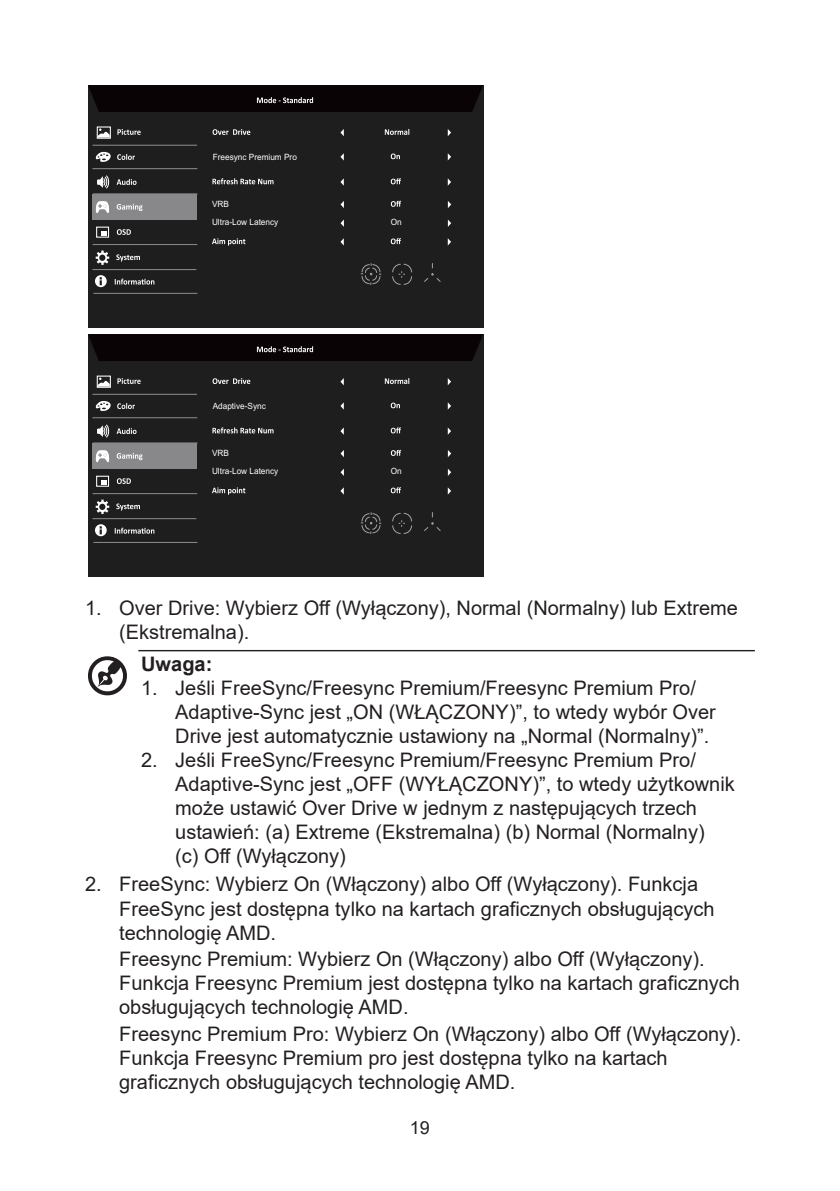
<style>
.page{position:relative;width:840px;height:1191px;background:#fff}
.page>*{position:absolute;margin:0;border:0;box-sizing:border-box;transform-origin:0 0}
.Body10pt{font:20px/24px "Arial";color:#231f20}
.Body{font:700 20px "Arial";color:#231f20}
.t1{font:18px "Arial";color:#231f20}
.t2{font:8.6px/18px "Arial";color:#fff;scale:.95 1}
</style>
<div class="page">
<div style="left:88px;top:85px;width:395px;height:242px;background:#1f1e1e"></div>
<div style="left:92px;top:194px;width:105px;height:26px;background:#88888b"></div>
<div style="left:88px;top:85px;width:395px;height:27px;background:#0a0305"></div>
<hr style="left:92px;top:269px;width:104px;height:1px;background:#88888b">
<hr style="left:92px;top:244px;width:105px;height:1px;background:#88888b">
<hr style="left:93px;top:193px;width:104px;height:1px;background:#88888b">
<hr style="left:92px;top:168px;width:105px;height:1px;background:#88888b">
<svg style="left:117px;top:204px;width:25px;height:7px"></svg>
<svg style="left:95px;top:201px;width:14px;height:12px"></svg>
<div style="left:97px;top:126px;width:14px;height:13px;border:1px solid #fff"></div>
<svg style="left:117px;top:129px;width:24px;height:6px"></svg>
<svg style="left:98px;top:128px;width:12px;height:10px"></svg>
<svg style="left:95px;top:152px;width:16px;height:10px"></svg>
<svg style="left:117px;top:154px;width:18px;height:6px"></svg>
<svg style="left:447px;top:129px;width:4px;height:7px"></svg>
<svg style="left:384px;top:129px;width:25px;height:6px"></svg>
<svg style="left:212px;top:129px;width:38px;height:6px"></svg>
<svg style="left:97px;top:175px;width:13px;height:14px"></svg>
<svg style="left:117px;top:179px;width:19px;height:6px"></svg>
<hr style="left:92px;top:145px;width:105px;height:1px;background:#88888b">
<div style="left:96px;top:227px;width:13px;height:11px;border:1px solid #fff"></div>
<svg style="left:101px;top:232px;width:6px;height:4px"></svg>
<svg style="left:117px;top:229px;width:14px;height:6px"></svg>
<svg style="left:116px;top:254px;width:24px;height:7px"></svg>
<svg style="left:96px;top:250px;width:13px;height:15px"></svg>
<svg style="left:95px;top:275px;width:12px;height:12px"></svg>
<svg style="left:340px;top:154px;width:3px;height:6px"></svg>
<svg style="left:390px;top:153px;width:10px;height:6px"></svg>
<svg style="left:447px;top:153px;width:4px;height:7px"></svg>
<svg style="left:115px;top:278px;width:39px;height:6px"></svg>
<svg style="left:212px;top:178px;width:61px;height:6px"></svg>
<svg style="left:447px;top:178px;width:4px;height:8px"></svg>
<svg style="left:340px;top:179px;width:3px;height:6px"></svg>
<svg style="left:390px;top:178px;width:11px;height:6px"></svg>
<svg style="left:212px;top:238px;width:33px;height:8px"></svg>
<svg style="left:447px;top:238px;width:4px;height:7px"></svg>
<svg style="left:340px;top:239px;width:3px;height:6px"></svg>
<svg style="left:390px;top:238px;width:11px;height:6px"></svg>
<hr style="left:93px;top:293px;width:104px;height:1px;background:#88888b">
<svg style="left:360px;top:263px;width:21px;height:22px"></svg>
<svg style="left:424px;top:263px;width:17px;height:19px"></svg>
<svg style="left:392px;top:263px;width:20px;height:22px"></svg>
<svg style="left:447px;top:201px;width:4px;height:7px"></svg>
<svg style="left:340px;top:201px;width:4px;height:7px"></svg>
<svg style="left:390px;top:201px;width:11px;height:6px"></svg>
<svg style="left:447px;top:219px;width:4px;height:8px"></svg>
<svg style="left:340px;top:219px;width:4px;height:8px"></svg>
<div style="left:88px;top:334px;width:395px;height:242px;background:#1f1e1e"></div>
<div style="left:92px;top:443px;width:105px;height:26px;background:#88888b"></div>
<div style="left:88px;top:334px;width:395px;height:27px;background:#0a0305"></div>
<hr style="left:92px;top:518px;width:104px;height:1px;background:#88888b">
<hr style="left:92px;top:493px;width:105px;height:1px;background:#88888b">
<hr style="left:93px;top:442px;width:104px;height:1px;background:#88888b">
<hr style="left:92px;top:417px;width:105px;height:1px;background:#88888b">
<svg style="left:117px;top:453px;width:25px;height:7px"></svg>
<svg style="left:95px;top:450px;width:14px;height:13px"></svg>
<div style="left:97px;top:375px;width:14px;height:13px;border:1px solid #fff"></div>
<svg style="left:117px;top:378px;width:24px;height:6px"></svg>
<svg style="left:98px;top:377px;width:12px;height:10px"></svg>
<svg style="left:95px;top:401px;width:16px;height:10px"></svg>
<svg style="left:117px;top:403px;width:18px;height:6px"></svg>
<svg style="left:447px;top:378px;width:4px;height:7px"></svg>
<svg style="left:384px;top:378px;width:25px;height:6px"></svg>
<svg style="left:212px;top:378px;width:38px;height:6px"></svg>
<svg style="left:97px;top:424px;width:13px;height:14px"></svg>
<svg style="left:117px;top:428px;width:19px;height:6px"></svg>
<hr style="left:92px;top:394px;width:105px;height:1px;background:#88888b">
<div style="left:96px;top:476px;width:13px;height:11px;border:1px solid #fff"></div>
<svg style="left:101px;top:481px;width:6px;height:4px"></svg>
<svg style="left:117px;top:478px;width:14px;height:6px"></svg>
<svg style="left:116px;top:503px;width:24px;height:7px"></svg>
<svg style="left:96px;top:499px;width:13px;height:15px"></svg>
<svg style="left:95px;top:524px;width:12px;height:12px"></svg>
<svg style="left:340px;top:403px;width:3px;height:6px"></svg>
<svg style="left:390px;top:402px;width:10px;height:6px"></svg>
<svg style="left:447px;top:402px;width:4px;height:7px"></svg>
<svg style="left:115px;top:527px;width:39px;height:6px"></svg>
<svg style="left:212px;top:427px;width:61px;height:6px"></svg>
<svg style="left:447px;top:427px;width:4px;height:8px"></svg>
<svg style="left:340px;top:428px;width:3px;height:6px"></svg>
<svg style="left:390px;top:427px;width:11px;height:6px"></svg>
<svg style="left:212px;top:487px;width:33px;height:8px"></svg>
<svg style="left:447px;top:487px;width:4px;height:7px"></svg>
<svg style="left:340px;top:488px;width:3px;height:6px"></svg>
<svg style="left:390px;top:487px;width:11px;height:6px"></svg>
<hr style="left:93px;top:542px;width:104px;height:1px;background:#88888b">
<svg style="left:360px;top:512px;width:21px;height:22px"></svg>
<svg style="left:424px;top:512px;width:17px;height:19px"></svg>
<svg style="left:392px;top:512px;width:20px;height:22px"></svg>
<svg style="left:447px;top:450px;width:4px;height:7px"></svg>
<svg style="left:340px;top:450px;width:4px;height:7px"></svg>
<svg style="left:390px;top:450px;width:11px;height:6px"></svg>
<svg style="left:447px;top:469px;width:4px;height:7px"></svg>
<svg style="left:340px;top:468px;width:4px;height:8px"></svg>
<hr style="left:138px;top:650px;width:616px;height:1px;background:#231f20">
<svg style="left:88px;top:656px;width:39px;height:39px"></svg>
<p class="t2" style="left:213px;top:148px;width:90px">Freesync Premium Pro</p>
<p class="t2" style="left:212px;top:195px;width:71px">VRB<br>Ultra-Low Latency</p>
<p class="t2" style="left:213px;top:397px;width:57px">Adaptive-Sync</p>
<p class="t2" style="left:212px;top:444px;width:71px">VRB<br>Ultra-Low Latency</p>
<p class="t2" style="left:390px;top:213px;width:13px">On</p>
<p class="t2" style="left:390px;top:462px;width:13px">On</p>
<p class="Body10pt" style="left:119px;top:595px;width:620px;text-indent:-34px">1. Over Drive: Wybierz Off (Wyłączony), Normal (Normalny) lub Extreme (Ekstremalna).</p>
<p class="Body" style="left:141px;top:650px;width:73px">Uwaga:</p>
<p class="Body10pt" style="left:175px;top:676px;width:542px;text-indent:-34px">1. Jeśli FreeSync/Freesync Premium/Freesync Premium Pro/<br>Adaptive-Sync jest „ON (WŁĄCZONY)”, to wtedy wybór Over<br>Drive jest automatycznie ustawiony na „Normal (Normalny)”.</p>
<p class="Body10pt" style="left:175px;top:748px;width:561px;text-indent:-34px">2. Jeśli FreeSync/Freesync Premium/Freesync Premium Pro/ Adaptive-Sync jest „OFF (WYŁĄCZONY)”, to wtedy użytkownik może ustawić Over Drive w jednym z następujących trzech ustawień: (a) Extreme (Ekstremalna) (b) Normal (Normalny)<br>(c) Off (Wyłączony)</p>
<p class="Body10pt" style="left:119px;top:872px;width:596px;text-indent:-34px">2. FreeSync: Wybierz On (Włączony) albo Off (Wyłączony). Funkcja<br>FreeSync jest dostępna tylko na kartach graficznych obsługujących technologię AMD.</p>
<p class="Body10pt" style="left:119px;top:947px;width:622px">Freesync Premium: Wybierz On (Włączony) albo Off (Wyłączony).<br>Funkcja Freesync Premium jest dostępna tylko na kartach graficznych obsługujących technologię AMD.</p>
<p class="Body10pt" style="left:119px;top:1022px;width:623px">Freesync Premium Pro: Wybierz On (Włączony) albo Off (Wyłączony).<br>Funkcja Freesync Premium pro jest dostępna tylko na kartach graficznych obsługujących technologię AMD.</p>
<p class="t1" style="left:410px;top:1115px;width:22px">19</p>
</div>
